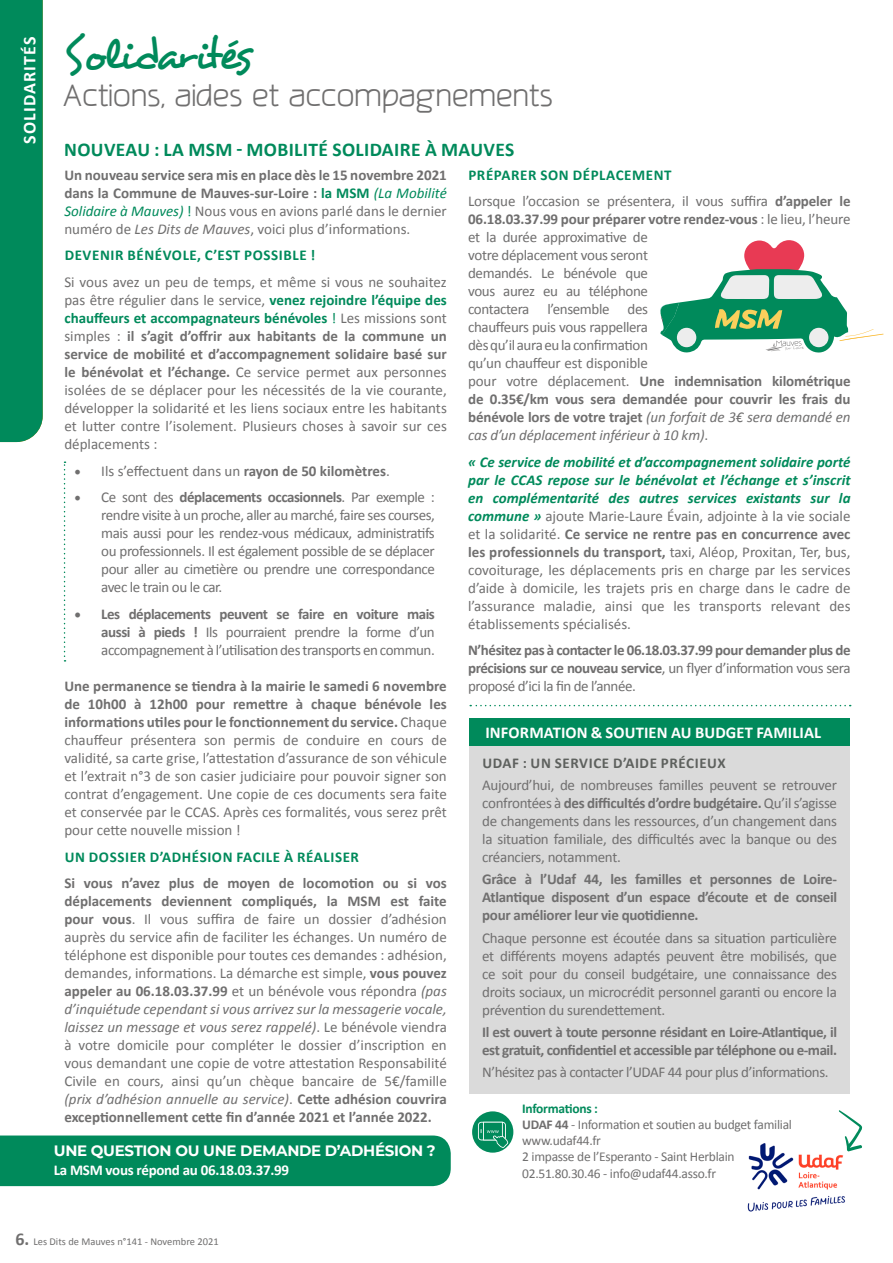
<style>
.page{position:relative;width:893px;height:1263px;background:#fff}
.page>*{position:absolute;margin:0;border:0;box-sizing:border-box;transform-origin:0 0}
.t1{font:44.25px "Desyrel";letter-spacing:-.08em;color:#008a5b}
.t2{font:28.5px "amatracagrotesque";letter-spacing:.03em;color:#706f6f}
.t3{font:700 19.5px "Calibri";letter-spacing:.02em;color:#008a5b}
.t4{font:700 18px "Calibri";letter-spacing:.065em;color:#fff}
.t5{font:700 16.5px "Calibri";letter-spacing:.01em;color:#fff}
.t6{font:15px/18px "Calibri";letter-spacing:-.02em;color:#706f6f;text-align:justify}
.t7{font:700 15px/18px "Calibri";letter-spacing:-.03em;color:#706f6f;text-align:justify}
.t8{font:700 15px "Calibri";letter-spacing:.04em;color:#008a5b}
.t9{font:15px "Calibri";color:#706f6f}
.t10{font:700 15px "Montserrat";letter-spacing:-.02em;color:#fff}
.t11{font:700 15px "Calibri";letter-spacing:-.02em;color:#fff}
.t12{font:700 15px "Calibri";letter-spacing:.04em;color:#5e615e}
.t13{font:13.5px/16.2px "Calibri";letter-spacing:-.02em;color:#706f6f}
.t14{font:10.5px "Calibri";color:#706f6f}
.s1{font-weight:700}
.s2{font-style:italic}
.s3{font-weight:700;font-style:italic;color:#008a5b}
.s4{font-weight:400}
.s5{color:#008a5b}
.s6{font-weight:400;font-style:italic;color:#008a5b}
.s7{font-weight:400;color:#008a5b}
.s8{font-weight:400;font-style:italic}
.s9{font-weight:700;color:#008a5b}
.s10{font-family:"Minion Pro";font-size:18px}
.s11{font-family:"Minion Pro";font-weight:700;font-size:18px}
.s12{font-weight:700;font-size:18px}
</style>
<div class="page">
<img style="left:747px;top:1143px;width:103px;height:69px">
<div style="left:469px;top:732px;width:381px;height:362px;background:#dadada"></div>
<div style="left:0;top:0;width:43px;height:442px;background:#008a5b"></div>
<div style="left:470px;top:719px;width:380px;height:27px;background:#008a5b"></div>
<svg style="left:470px;top:705px;width:381px;height:1px"></svg>
<svg style="left:838px;top:1110px;width:25px;height:41px"></svg>
<div style="left:472px;top:1111px;width:41px;height:42px;background:#008a5b;border-radius:50%"></div>
<svg style="left:478px;top:1122px;width:30px;height:26px"></svg>
<svg style="left:64px;top:461px;width:2px;height:201px"></svg>
<div style="left:0;top:1135px;width:451px;height:51px;background:#008a5b"></div>
<svg style="left:660px;top:240px;width:224px;height:113px"></svg>
<p class="t4" style="left:18px;top:144px;width:109px;rotate:-90deg">SOLIDARITÉS</p>
<p class="t1" style="left:63px;top:27px;width:190px">Solidarités</p>
<p class="t4" style="left:18px;top:211px;width:167px;rotate:-90deg">LE DOSSIER DU MOI</p>
<p class="t2" style="left:63px;top:72px;width:491px">Actions, aides et accompagnements</p>
<p class="t3" style="left:64px;top:137px;width:452px">NOUVEAU : LA MSM - MOBILITÉ SOLIDAIRE À MAUVES</p>
<p class="t8" style="left:468px;top:165px;width:205px">PRÉPARER SON DÉPLACEMENT</p>
<p class="t6" style="left:468px;top:192px;width:384px;text-align:left">Lorsque l’occasion se présentera, il vous suffira <span class="s1">d’appeler le 06.18.03.37.99 pour préparer votre rendez-vous</span> : le lieu, l’heure et la durée approximative de<br>votre déplacement vous seront<br>demandés. Le bénévole que<br>vous aurez eu au téléphone<br>contactera l’ensemble des<br>chauffeurs puis vous rappellera<br>dès qu’il aura eu la confirmation<br>qu’un chauffeur est disponible<br>pour votre déplacement. <span class="s1">Une indemnisation kilométrique de 0.35€/km vous sera demandée pour couvrir les frais du bénévole lors de votre trajet</span> <span class="s2">(un forfait de 3€ sera demandé en cas d’un déplacement inférieur à 10 km)</span>.</p>
<p class="t6" style="left:468px;top:453px;width:384px"><span class="s3">« Ce service de mobilité et d’accompagnement solidaire porté par le CCAS repose sur le bénévolat et l’échange et s’inscrit en complémentarité des autres services existants sur la commune »</span> ajoute Marie-Laure Évain, adjointe à la vie sociale et la solidarité. <span class="s1">Ce service ne rentre pas en concurrence avec les professionnels du transport,</span> taxi, Aléop, Proxitan, Ter, bus, covoiturage, les déplacements pris en charge par les services d’aide à domicile, les trajets pris en charge dans le cadre de l’assurance maladie, ainsi que les transports relevant des établissements spécialisés.</p>
<p class="t7" style="left:468px;top:641px;width:384px">N’hésitez pas à contacter le 06.18.03.37.99 pour demander plus de précisions sur ce nouveau service<span class="s4">, un flyer d’information vous sera proposé d’ici la fin de l’année.</span></p>
<p class="t7" style="left:64px;top:166px;width:384px">Un nouveau service sera mis en place dès le 15 novembre 2021 dans la Commune de Mauves-sur-Loire : <span class="s5">la MSM</span> <span class="s6">(La Mobilité Solidaire à Mauves)</span> <span class="s7">!</span> <span class="s4">Nous vous en avions parlé dans le dernier numéro de</span> <span class="s8">Les Dits de Mauves</span><span class="s4">, voici plus d’informations.</span></p>
<p class="t8" style="left:65px;top:245px;width:252px">DEVENIR BÉNÉVOLE, C’EST POSSIBLE !</p>
<p class="t6" style="left:64px;top:273px;width:384px">Si vous avez un peu de temps, et même si vous ne souhaitez pas être régulier dans le service, <span class="s9">venez rejoindre l’équipe des chauffeurs et accompagnateurs bénévoles</span> <span class="s5">!</span> Les missions sont simples : <span class="s1">il s’agit d’offrir aux habitants de la commune un service de mobilité et d’accompagnement solidaire basé sur le bénévolat et l’échange.</span> Ce service permet aux personnes isolées de se déplacer pour les nécessités de la vie courante, développer la solidarité et les liens sociaux entre les habitants et lutter contre l’isolement. Plusieurs choses à savoir sur ces déplacements :</p>
<p class="t9" style="left:74px;top:461px;width:317px"><span class="s10">•</span> Ils s’effectuent dans un <span class="s1">rayon de 50 kilomètres</span>.</p>
<p class="t6" style="left:101px;top:488px;width:335px;text-indent:-27px"><span class="s10">•</span> Ce sont des <span class="s1">déplacements occasionnels</span>. Par exemple : rendre visite à un proche, aller au marché, faire ses courses, mais aussi pour les rendez-vous médicaux, administratifs ou professionnels. Il est également possible de se déplacer pour aller au cimetière ou prendre une correspondance avec le train ou le car.</p>
<p class="t6" style="left:101px;top:605px;width:335px;text-indent:-27px"><span class="s11">•</span> <span class="s1">Les déplacements peuvent se faire en voiture mais aussi à pieds !</span> Ils pourraient prendre la forme d’un accompagnement à l’utilisation des transports en commun.</p>
<p class="t6" style="left:64px;top:677px;width:384px"><span class="s1">Une permanence se tiendra à la mairie le samedi 6 novembre de 10h00 à 12h00 pour remettre à chaque bénévole les informations utiles pour le fonctionnement du service.</span> Chaque chauffeur présentera son permis de conduire en cours de validité, sa carte grise, l’attestation d’assurance de son véhicule et l’extrait n°3 de son casier judiciaire pour pouvoir signer son contrat d’engagement. Une copie de ces documents sera faite et conservée par le CCAS. Après ces formalités, vous serez prêt pour cette nouvelle mission !</p>
<p class="t8" style="left:65px;top:847px;width:296px">UN DOSSIER D’ADHÉSION FACILE À RÉALISER</p>
<p class="t6" style="left:64px;top:874px;width:384px"><span class="s1">Si vous n’avez plus de moyen de locomotion ou si vos déplacements deviennent compliqués, la MSM est faite pour vous</span>. Il vous suffira de faire un dossier d’adhésion auprès du service afin de faciliter les échanges. Un numéro de téléphone est disponible pour toutes ces demandes : adhésion, demandes, informations. La démarche est simple, <span class="s1">vous pouvez appeler au 06.18.03.37.99</span> et un bénévole vous répondra <span class="s2">(pas d’inquiétude cependant si vous arrivez sur la messagerie vocale, laissez un message et vous serez rappelé)</span>. Le bénévole viendra à votre domicile pour compléter le dossier d’inscription en vous demandant une copie de votre attestation Responsabilité Civile en cours, ainsi qu’un chèque bancaire de 5€/famille <span class="s2">(prix d’adhésion annuelle au service)</span>. <span class="s1">Cette adhésion couvrira exceptionnellement cette fin d’année 2021 et l’année 2022.</span></p>
<p class="t5" style="left:485px;top:722px;width:337px">INFORMATION &amp; SOUTIEN AU BUDGET FAMILIAL</p>
<p class="t12" style="left:482px;top:753px;width:245px">UDAF : UN SERVICE D’AIDE PRÉCIEUX</p>
<p class="t6" style="left:482px;top:776px;width:356px">Aujourd’hui, de nombreuses familles peuvent se retrouver confrontées à <span class="s1">des difficultés d’ordre budgétaire.</span> Qu’il s’agisse de changements dans les ressources, d’un changement dans la situation familiale, des difficultés avec la banque ou des créanciers, notamment.</p>
<p class="t7" style="left:482px;top:870px;width:356px">Grâce à l’Udaf 44, les familles et personnes de Loire-Atlantique disposent d’un espace d’écoute et de conseil pour améliorer leur vie quotidienne.</p>
<p class="t6" style="left:482px;top:929px;width:356px">Chaque personne est écoutée dans sa situation particulière et différents moyens adaptés peuvent être mobilisés, que ce soit pour du conseil budgétaire, une connaissance des droits sociaux, un microcrédit personnel garanti ou encore la prévention du surendettement.</p>
<p class="t7" style="left:482px;top:1023px;width:356px">Il est ouvert à toute personne résidant en Loire-Atlantique, il est gratuit, confidentiel et accessible par téléphone ou e-mail.</p>
<p class="t6" style="left:482px;top:1063px;width:348px">N’hésitez pas à contacter l’UDAF 44 pour plus d’informations.</p>
<p class="t13" style="left:522px;top:1100px;width:271px"><span class="s9">Informations :<br></span><span class="s1">UDAF 44</span> - Information et soutien au budget familial www.udaf44.fr<br>2 impasse de l’Esperanto - Saint Herblain<br>02.51.80.30.46 - info@udaf44.asso.fr</p>
<p class="t10" style="left:54px;top:1140px;width:383px">UNE QUESTION OU UNE DEMANDE D’ADHÉSION ?</p>
<p class="t11" style="left:54px;top:1160px;width:237px">La MSM vous répond au 06.18.03.37.99</p>
<p class="t14" style="left:15px;top:1235px;width:205px"><span class="s12">6.</span> Les Dits de Mauves n°141 - Novembre 2021</p>
</div>
